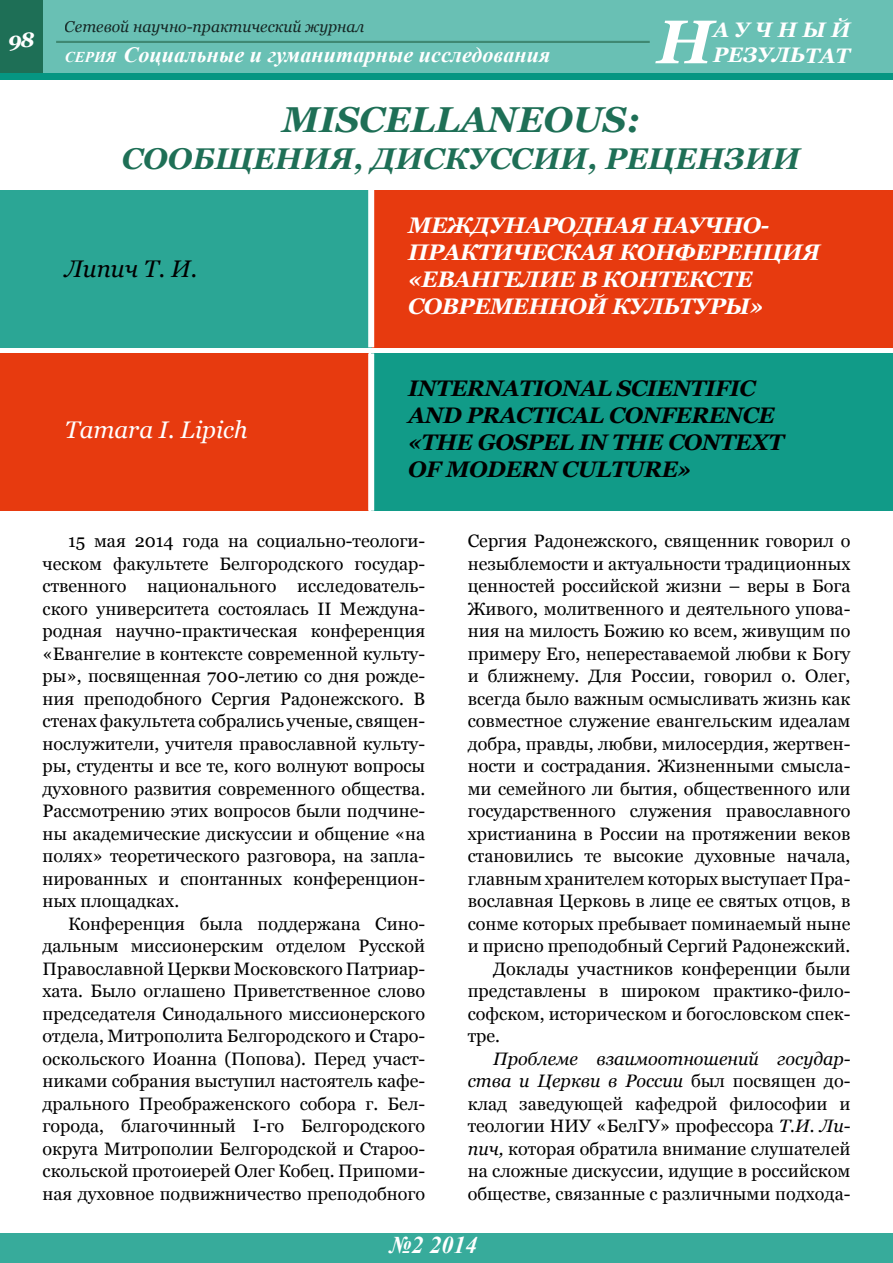
<style>
.page{position:relative;width:893px;height:1263px;background:#fff}
.page>*{position:absolute;margin:0;border:0;box-sizing:border-box;transform-origin:0 0}
.t1{font:italic 700 61.5px "Georgia";color:#fff}
.t2{font:italic 700 36px "Georgia";color:#1e6f56}
.t3{font:italic 700 30px "Georgia";color:#1e6f56}
.t4{font:italic 24px "Georgia";color:#fff}
.t5{font:italic 24px "Georgia";color:#000}
.t6{font:italic 700 24px "Times New Roman";color:#fff}
.t7{font:italic 700 22.5px/27px "Georgia";letter-spacing:-.02em;color:#fff}
.t8{font:italic 700 22.5px/27px "Georgia";letter-spacing:-.02em;color:#000}
.t9{font:italic 700 21.75px "Times New Roman";color:#fff}
.t10{font:italic 700 21px/25.2px "Georgia";color:#fff}
.t11{font:18px/22.5px "Georgia";color:#000;text-align:justify}
.t12{font:italic 15.75px "Georgia";color:#000}
.s1{font-size:15px}
.s2{font-style:italic}
</style>
<div class="page">
<div style="left:0;top:0;width:893px;height:80px;background:#69c0b4"></div>
<div style="left:0;top:1233px;width:893px;height:30px;background:#37ab9b"></div>
<div style="left:0;top:0;width:43px;height:79px;background:#1e6f56"></div>
<hr style="left:56px;top:41px;width:594px;height:2px;background:#1e5a3c">
<div style="left:371px;top:190px;width:522px;height:157px;background:#e73a0f"></div>
<div style="left:0;top:190px;width:371px;height:157px;background:#2ba695"></div>
<div style="left:368px;top:190px;width:6px;height:157px;background:#fff"></div>
<div style="left:371px;top:353px;width:522px;height:158px;background:#119b88"></div>
<div style="left:0;top:353px;width:368px;height:158px;background:#e73a0f"></div>
<div style="left:368px;top:353px;width:6px;height:158px;background:#fff"></div>
<div style="left:0;top:73px;width:893px;height:7px;background:#059682"></div>
<p class="t10" style="left:8px;top:27px;width:28px">98</p>
<p class="t12" style="left:65px;top:17px;width:301px">Сетевой научно-практический журнал</p>
<p class="t9" style="left:65px;top:40px;width:487px"><span class="s1">СЕРИЯ</span> Социальные и гуманитарные исследования</p>
<p class="t10" style="left:713px;top:17px;width:138px">АУЧНЫЙ<br>РЕЗУЛЬТАТ</p>
<h1 class="t1" style="left:657px;top:2px;width:58px">Н</h1>
<h2 class="t2" style="left:282px;top:97px;width:359px">MISCELLANEOUS:</h2>
<h3 class="t3" style="left:122px;top:139px;width:680px">СООБЩЕНИЯ, ДИСКУССИИ, РЕЦЕНЗИИ</h3>
<h3 class="t5" style="left:65px;top:253px;width:134px">Липич Т. И.</h3>
<p class="t7" style="left:408px;top:211px;width:406px">МЕЖДУНАРОДНАЯ НАУЧНО-<br>ПРАКТИЧЕСКАЯ КОНФЕРЕНЦИЯ «ЕВАНГЕЛИЕ В КОНТЕКСТЕ<br>СОВРЕМЕННОЙ КУЛЬТУРЫ»</p>
<h3 class="t4" style="left:65px;top:415px;width:184px">Tamara I. Lipich</h3>
<p class="t8" style="left:408px;top:375px;width:377px">INTERNATIONAL SCIENTIFIC<br>AND PRACTICAL CONFERENCE «THE GOSPEL IN THE CONTEXT<br>OF MODERN CULTURE»</p>
<p class="t11" style="left:43px;top:530px;width:384px;text-indent:26px">15 мая 2014 года на социально-теологи&shy;ческом факультете Белгородского государ&shy;ственного национального исследователь&shy;ского университета состоялась II Междуна&shy;родная научно-практическая конференция «Евангелие в контексте современной культу&shy;ры», посвященная 700-летию со дня рожде&shy;ния преподобного Сергия Радонежского. В стенах факультета собрались ученые, священ&shy;нослужители, учителя православной культу&shy;ры, студенты и все те, кого волнуют вопросы духовного развития современного общества.<br>Рассмотрению этих вопросов были подчине&shy;ны академические дискуссии и общение «на полях» теоретического разговора, на запла&shy;нированных и спонтанных конференцион&shy;ных площадках.</p>
<p class="t11" style="left:43px;top:913px;width:384px;text-indent:26px">Конференция была поддержана Сино&shy;дальным миссионерским отделом Русской Православной Церкви Московского Патриар&shy;хата. Было оглашено Приветственное слово председателя Синодального миссионерского отдела, Митрополита Белгородского и Старо&shy;оскольского Иоанна (Попова). Перед участ&shy;никами собрания выступил настоятель кафе&shy;дрального Преображенского собора г. Бел&shy;города, благочинный I-го Белгородского округа Митрополии Белгородской и Староо&shy;скольской протоиерей Олег Кобец. Припоми&shy;ная духовное подвижничество преподобного</p>
<p class="t11" style="left:468px;top:530px;width:384px">Сергия Радонежского, священник говорил о</p>
<p class="t11" style="left:468px;top:553px;width:384px">незыблемости и актуальности традиционных</p>
<p class="t11" style="left:468px;top:575px;width:384px">ценностей российской жизни – веры в Бога</p>
<p class="t11" style="left:468px;top:598px;width:384px">Живого, молитвенного и деятельного упова-</p>
<p class="t11" style="left:468px;top:620px;width:384px">ния на милость Божию ко всем, живущим по</p>
<p class="t11" style="left:468px;top:643px;width:384px">примеру Его, непереставаемой любви к Богу</p>
<p class="t11" style="left:468px;top:665px;width:384px">и ближнему. Для России, говорил о. Олег,</p>
<p class="t11" style="left:468px;top:688px;width:384px">всегда было важным осмысливать жизнь как</p>
<p class="t11" style="left:468px;top:710px;width:384px">совместное служение евангельским идеалам</p>
<p class="t11" style="left:468px;top:733px;width:384px">добра, правды, любви, милосердия, жертвен-</p>
<p class="t11" style="left:468px;top:755px;width:384px">ности и сострадания. Жизненными смысла-</p>
<p class="t11" style="left:468px;top:778px;width:384px">ми семейного ли бытия, общественного или</p>
<p class="t11" style="left:468px;top:800px;width:384px">государственного служения православного</p>
<p class="t11" style="left:468px;top:823px;width:384px">христианина в России на протяжении веков</p>
<p class="t11" style="left:468px;top:845px;width:384px">становились те высокие духовные начала,</p>
<p class="t11" style="left:468px;top:868px;width:384px">главным хранителем которых выступает Пра-</p>
<p class="t11" style="left:468px;top:890px;width:384px">вославная Церковь в лице ее святых отцов, в</p>
<p class="t11" style="left:468px;top:913px;width:384px">сонме которых пребывает поминаемый ныне</p>
<p class="t11" style="left:468px;top:935px;width:384px">и присно преподобный Сергий Радонежский.</p>
<p class="t11" style="left:493px;top:958px;width:359px">Доклады участников конференции были</p>
<p class="t11" style="left:468px;top:980px;width:384px">представлены в широком практико-фило-</p>
<p class="t11" style="left:468px;top:1003px;width:384px">софском, историческом и богословском спек-</p>
<p class="t11" style="left:468px;top:1025px;width:34px">тре.</p>
<p class="t11" style="left:468px;top:1048px;width:384px;text-indent:26px"><span class="s2">Проблеме взаимоотношений государ&shy;ства и Церкви в России</span> был посвящен до&shy;клад заведующей кафедрой философии и теологии НИУ «БелГУ» профессора <span class="s2">Т.И. Ли&shy;пич,</span> которая обратила внимание слушателей на сложные дискуссии, идущие в российском обществе, связанные с различными подхода-</p>
<h3 class="t6" style="left:390px;top:1229px;width:89px">№2 2014</h3>
</div>
